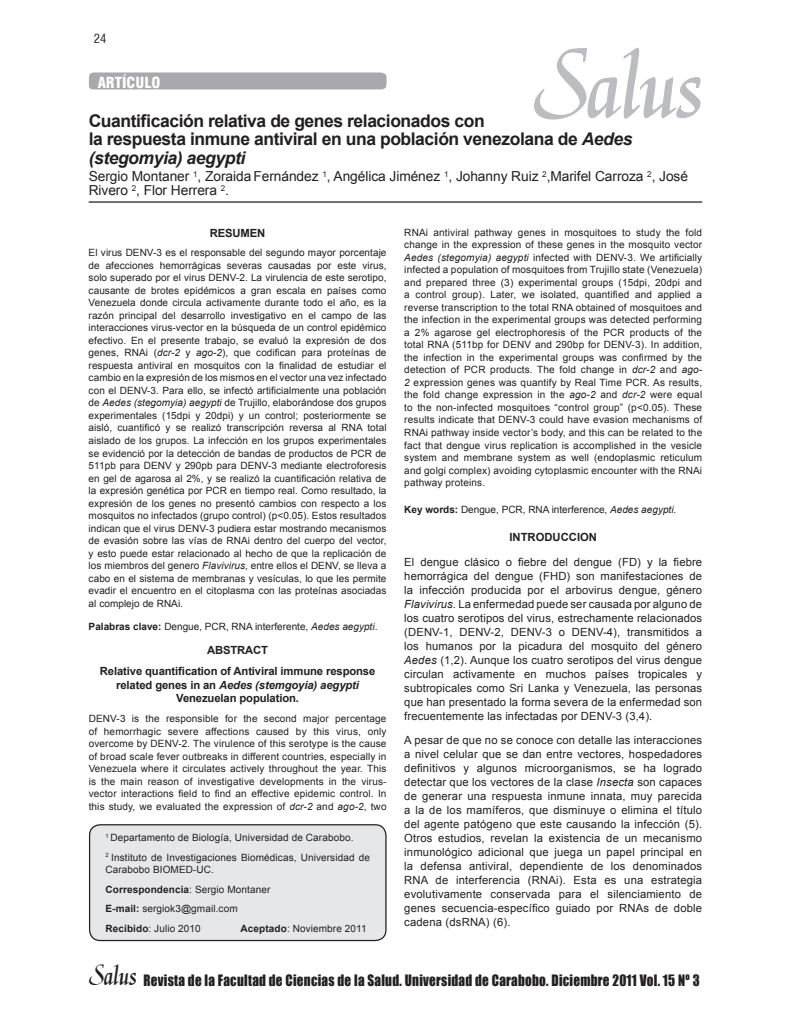
<style>
.page{position:relative;width:798px;height:1028px;background:#fff}
.page>*{position:absolute;margin:0;border:0;box-sizing:border-box;transform-origin:0 0}
.t1{font:103.62px "Daniela";color:#bcbdc0;scale:.95 1}
.t2{font:700 17.5px/18.8px "Arial";letter-spacing:-.025em;color:#231f20}
.t3{font:15px "Corporate Black SWFTE";color:#fff}
.t4{font:14.5px "Impact";letter-spacing:.02em;color:#231f20;scale:.91 1}
.t5{font:13.75px/13.8px "Arial";letter-spacing:-.005em;color:#231f20}
.t6{font:12.5px "Corporate Condensed Regular SWFTE";color:#231f20}
.t7{font:11.25px/14px "Arial";letter-spacing:.015em;color:#231f20;text-align:justify}
.t8{font:700 11.25px/20.9px "Arial";letter-spacing:-.01em;color:#231f20;text-align:center}
.t9{font:10px/12.5px "Arial";letter-spacing:.01em;color:#231f20;text-align:justify}
.s1{font-style:italic}
.s2{font-weight:700}
.s3{font-family:"Daniela";font-size:31.25px}
</style>
<div class="page">
<hr style="left:89px;top:201px;width:613px;height:2px;background:#231f20">
<svg style="left:89px;top:72px;width:297px;height:18px;background:#adaeb1"></svg>
<div style="left:90px;top:824px;width:296px;height:116px;background:#e6e7e9;border-radius:11px"></div>
<div style="left:89px;top:824px;width:297px;height:117px;border:1px solid #231f20;border-radius:11px"></div>
<p class="t6" style="left:94px;top:31px;width:14px">24</p>
<h1 class="t1" style="left:532px;top:23px;width:180px">Salus</h1>
<h3 class="t3" style="left:98px;top:74px;width:64px">ARTÍCULO</h3>
<h2 class="t2" style="left:89px;top:112px;width:545px">Cuantificación relativa de genes relacionados con<br>la respuesta inmune antiviral en una población venezolana de <span class="s1">Aedes (stegomyia) aegypti</span></h2>
<h3 class="t5" style="left:89px;top:170px;width:600px">Sergio Montaner <sup>1</sup>, Zoraida Fernández <sup>1</sup>, Angélica Jiménez <sup>1</sup>, Johanny Ruiz <sup>2</sup>,Marifel Carroza <sup>2</sup>, José<br>Rivero <sup>2</sup>, Flor Herrera <sup>2</sup>.</h3>
<p class="t8" style="left:210px;top:223px;width:57px">RESUMEN</p>
<p class="t9" style="left:89px;top:247px;width:299px">El virus DENV-3 es el responsable del segundo mayor porcentaje de afecciones hemorrágicas severas causadas por este virus, solo superado por el virus DENV-2. La virulencia de este serotipo, causante de brotes epidémicos a gran escala en países como Venezuela donde circula activamente durante todo el año, es la razón principal del desarrollo investigativo en el campo de las interacciones virus-vector en la búsqueda de un control epidémico efectivo. En el presente trabajo, se evaluó la expresión de dos genes, RNAi (<span class="s1">dcr-2</span> y <span class="s1">ago-2</span>), que codifican para proteínas de respuesta antiviral en mosquitos con la finalidad de estudiar el cambio en la expresión de los mismos en el vector una vez infectado con el DENV-3. Para ello, se infectó artificialmente una población de <span class="s1">Aedes (stegomyia) aegypti</span> de Trujillo, elaborándose dos grupos experimentales (15dpi y 20dpi) y un control; posteriormente se aisló, cuantificó y se realizó transcripción reversa al RNA total aislado de los grupos. La infección en los grupos experimentales se evidenció por la detección de bandas de productos de PCR de 511pb para DENV y 290pb para DENV-3 mediante electroforesis en gel de agarosa al 2%, y se realizó la cuantificación relativa de la expresión genética por PCR en tiempo real. Como resultado, la expresión de los genes no presentó cambios con respecto a los mosquitos no infectados (grupo control) (p&lt;0.05). Estos resultados indican que el virus DENV-3 pudiera estar mostrando mecanismos de evasión sobre las vías de RNAi dentro del cuerpo del vector, y esto puede estar relacionado al hecho de que la replicación de los miembros del genero <span class="s1">Flavivirus</span>, entre ellos el DENV, se lleva a cabo en el sistema de membranas y vesículas, lo que les permite evadir el encuentro en el citoplasma con las proteínas asociadas al complejo de RNAi.</p>
<p class="t9" style="left:89px;top:620px;width:290px"><span class="s2">Palabras clave:</span> Dengue, PCR, RNA interferente, <span class="s1">Aedes aegypti</span>.</p>
<p class="t8" style="left:100px;top:640px;width:277px">ABSTRACT<br>Relative quantification of Antiviral immune response</p>
<p class="t8" style="left:116px;top:678px;width:244px;line-height:13.8px">related genes in an <span class="s1">Aedes (stemgoyia) aegypti<br></span>Venezuelan population.</p>
<p class="t9" style="left:89px;top:712px;width:299px">DENV-3 is the responsible for the second major percentage of hemorrhagic severe affections caused by this virus, only overcome by DENV-2. The virulence of this serotype is the cause of broad scale fever outbreaks in different countries, especially in Venezuela where it circulates actively throughout the year. This is the main reason of investigative developments in the virus&shy;vector interactions field to find an effective epidemic control. In this study, we evaluated the expression of <span class="s1">dcr-2</span> and <span class="s1">ago-2</span>, two</p>
<p class="t9" style="left:105px;top:827px;width:266px;line-height:19.6px"><sup>1</sup> Departamento de Biología, Universidad de Carabobo.<br><sup>2</sup> Instituto de Investigaciones Biomédicas, Universidad de</p>
<p class="t9" style="left:105px;top:859px;width:166px;line-height:19.6px;text-align:left">Carabobo BIOMED-UC.<br><span class="s2">Correspondencia</span>: Sergio Montaner<br><span class="s2">E-mail:</span> sergiok3@gmail.com<br><span class="s2">Recibido</span>: Julio 2010</p>
<p class="t9" style="left:240px;top:922px;width:128px"><span class="s2">Aceptado</span>: Noviembre 2011</p>
<p class="t9" style="left:404px;top:226px;width:299px">RNAi antiviral pathway genes in mosquitoes to study the fold change in the expression of these genes in the mosquito vector <span class="s1">Aedes (stegomyia) aegypti</span> infected with DENV-3. We artificially infected a population of mosquitoes from Trujillo state (Venezuela) and prepared three (3) experimental groups (15dpi, 20dpi and a control group). Later, we isolated, quantified and applied a reverse transcription to the total RNA obtained of mosquitoes and the infection in the experimental groups was detected performing a 2% agarose gel electrophoresis of the PCR products of the total RNA (511bp for DENV and 290bp for DENV-3). In addition, the infection in the experimental groups was confirmed by the detection of PCR products. The fold change in <span class="s1">dcr-2</span> and <span class="s1">ago-2</span> expression genes was quantify by Real Time PCR. As results, the fold change expression in the <span class="s1">ago-2</span> and <span class="s1">dcr-2</span> were equal to the non-infected mosquitoes “control group” (p&lt;0.05). These results indicate that DENV-3 could have evasion mechanisms of RNAi pathway inside vector’s body, and this can be related to the fact that dengue virus replication is accomplished in the vesicle system and membrane system as well (endoplasmic reticulum and golgi complex) avoiding cytoplasmic encounter with the RNAi pathway proteins.</p>
<p class="t9" style="left:404px;top:503px;width:273px"><span class="s2">Key words:</span> Dengue, PCR, RNA interference, <span class="s1">Aedes aegypti</span>.</p>
<p class="t8" style="left:509px;top:527px;width:89px">INTRODUCCION</p>
<p class="t7" style="left:404px;top:554px;width:299px">El dengue clásico o fiebre del dengue (FD) y la fiebre hemorrágica del dengue (FHD) son manifestaciones de la infección producida por el arbovirus dengue, género <span class="s1">Flavivirus</span>. La enfermedad puede ser causada por alguno de los cuatro serotipos del virus, estrechamente relacionados (DENV-1, DENV-2, DENV-3 o DENV-4), transmitidos a los humanos por la picadura del mosquito del género <span class="s1">Aedes</span> (1,2). Aunque los cuatro serotipos del virus dengue circulan activamente en muchos países tropicales y subtropicales como Sri Lanka y Venezuela, las personas que han presentado la forma severa de la enfermedad son frecuentemente las infectadas por DENV-3 (3,4).</p>
<p class="t7" style="left:404px;top:733px;width:299px">A pesar de que no se conoce con detalle las interacciones a nivel celular que se dan entre vectores, hospedadores definitivos y algunos microorganismos, se ha logrado detectar que los vectores de la clase <span class="s1">Insecta</span> son capaces de generar una respuesta inmune innata, muy parecida a la de los mamíferos, que disminuye o elimina el título del agente patógeno que este causando la infección (5).<br>Otros estudios, revelan la existencia de un mecanismo inmunológico adicional que juega un papel principal en la defensa antiviral, dependiente de los denominados RNA de interferencia (RNAi). Esta es una estrategia evolutivamente conservada para el silenciamiento de genes secuencia-específico guiado por RNAs de doble cadena (dsRNA) (6).</p>
<h3 class="t4" style="left:89px;top:968px;width:672px"><span class="s3">Salus</span> Revista de la Facultad de Ciencias de la Salud. Universidad de Carabobo. Diciembre 2011 Vol. 15 Nº 3</h3>
</div>
